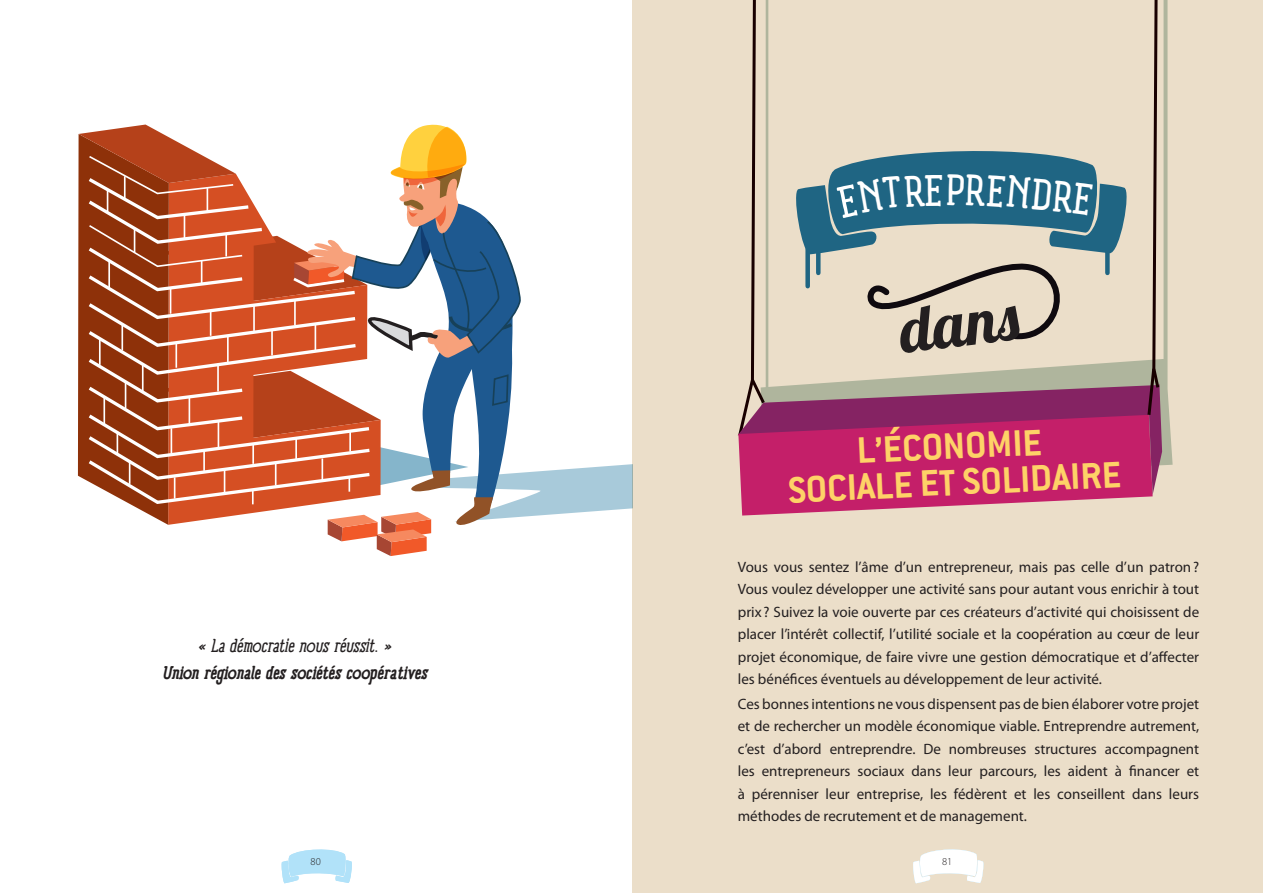
<style>
.page{position:relative;width:1263px;height:893px;background:#fff}
.page>*{position:absolute;margin:0;border:0;box-sizing:border-box;transform-origin:0 0}
.t1{font:63.6px "Lobster 1.4";color:#231f20}
.t2{font:700 40.5px/36.2px "Conduit ITC";color:#fed267;text-align:center}
.TXT_Page_G{font:italic 700 18px "Panforte Serif";color:#231f20}
.TXT_Page_G-2{font:italic 18px "Panforte Serif";color:#231f20}
.habitants_de{font:15px/22.5px "Myriad Pro";color:#231f20;text-align:justify}
.habitants_de-2{font:300 10.5px "Myriad Pro";color:#231f20}
.Chapo_Chapitre{font:300 10.5px "Myriad Pro";color:#231f20}
</style>
<div class="page">
<div style="left:632px;top:0;width:631px;height:893px;background:#ebdec9"></div>
<svg style="left:1162px;top:0;width:10px;height:466px"></svg>
<svg style="left:78px;top:124px;width:554px;height:432px"></svg>
<svg style="left:281px;top:849px;width:71px;height:34px"></svg>
<svg style="left:913px;top:849px;width:71px;height:34px"></svg>
<svg style="left:737px;top:0;width:425px;height:516px"></svg>
<p class="t1" style="left:895px;top:290px;width:121px;rotate:-7deg">dans</p>
<p class="TXT_Page_G-2" style="left:198px;top:633px;width:195px">« La démocratie nous réussit. »</p>
<p class="TXT_Page_G" style="left:162px;top:661px;width:266px">Union régionale des sociétés coopératives</p>
<p class="t2" style="left:785px;top:436px;width:335px;rotate:-3deg">L’ÉCONOMIE<br>SOCIALE ET SOLIDAIRE</p>
<p class="habitants_de" style="left:738px;top:555px;width:463px">Vous vous sentez l’âme d’un entrepreneur, mais pas celle d’un patron?<br>Vous voulez développer une activité sans pour autant vous enrichir à tout prix ? Suivez la voie ouverte par ces créateurs d’activité qui choisissent de placer l’intérêt collectif, l’utilité sociale et la coopération au cœur de leur projet économique, de faire vivre une gestion démocratique et d’affecter les bénéfices éventuels au développement de leur activité.</p>
<p class="habitants_de" style="left:738px;top:692px;width:463px">Ces bonnes intentions ne vous dispensent pas de bien élaborer votre projet et de rechercher un modèle économique viable. Entreprendre autrement, c’est d’abord entreprendre. De nombreuses structures accompagnent les entrepreneurs sociaux dans leur parcours, les aident à financer et à pérenniser leur entreprise, les fédèrent et les conseillent dans leurs méthodes de recrutement et de management.</p>
<p class="habitants_de-2" style="left:311px;top:855px;width:12px">80</p>
<p class="Chapo_Chapitre" style="left:942px;top:855px;width:12px">81</p>
</div>
